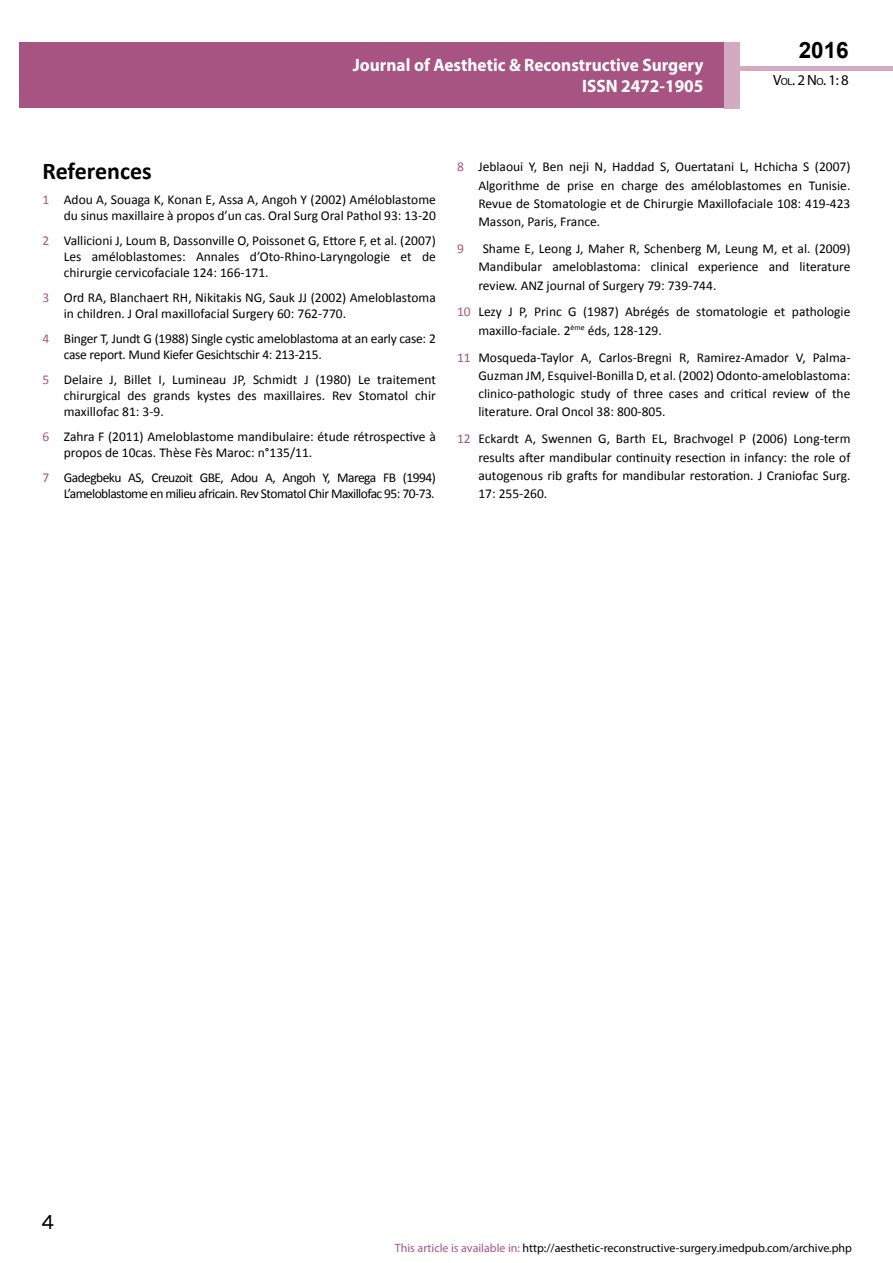
<style>
.page{position:relative;width:893px;height:1263px;background:#fff}
.page>*{position:absolute;margin:0;border:0;box-sizing:border-box;transform-origin:0 0}
.t1{font:25.5px "Tunga";color:#000}
.t2{font:700 24px "Calibri";color:#000}
.t3{font:700 22.5px "Arial";color:#000}
.t4{font:700 18px/21.6px "Myriad Pro";color:#fff;text-align:right;scale:.96 1}
.t5{font:14.85px "Myriad Pro";color:#000}
.t6{font:13.5px/18.3px "Calibri";color:#000;text-align:justify}
.t7{font:13.5px/16.2px "Calibri";letter-spacing:-.04em;color:#000;text-align:right}
.t8{font:13.5px/16.2px "Calibri";letter-spacing:-.02em;color:#000}
.t9{font:13.5px "Calibri";color:#a75483}
.t10{font:12px "Myriad Pro";color:#000}
.s1{font-size:10.35px}
.s2{color:#a75483}
</style>
<div class="page">
<div style="left:722px;top:66px;width:171px;height:5px;background:#d2aac1"></div>
<div style="left:19px;top:42px;width:706px;height:66px;background:#a75483"></div>
<div style="left:725px;top:42px;width:15px;height:66px;background:#d2aac1"></div>
<h3 class="t4" style="left:353px;top:53px;width:367px">Journal of Aesthetic &amp; Reconstructive Surgery<br>ISSN 2472-1905</h3>
<h3 class="t3" style="left:799px;top:35px;width:52px">2016</h3>
<p class="t5" style="left:773px;top:71px;width:77px">V<span class="s1">ol</span>. 2 N<span class="s1">o</span>. 1: 8</p>
<h2 class="t2" style="left:43px;top:156px;width:111px">References</h2>
<p class="t6" style="left:43px;top:191px;width:395px;line-height:16.2px;text-align:right"><span class="s2">1</span> Adou A, Souaga K, Konan E, Assa A, Angoh Y (2002) Améloblastome du sinus maxillaire à propos d’un cas. Oral Surg Oral Pathol 93: 13-20</p>
<p class="t6" style="left:64px;top:232px;width:374px;line-height:16.2px;text-indent:-21px"><span class="s2">2</span> Vallicioni J, Loum B, Dassonville O, Poissonet G, Ettore F, et al. (2007)<br>Les améloblastomes: Annales d’Oto-Rhino-Laryngologie et de chirurgie cervicofaciale 124: 166-171.</p>
<p class="t6" style="left:64px;top:289px;width:374px;line-height:16.2px;text-indent:-21px"><span class="s2">3</span> Ord RA, Blanchaert RH, Nikitakis NG, Sauk JJ (2002) Ameloblastoma in children. J Oral maxillofacial Surgery 60: 762-770.</p>
<p class="t8" style="left:64px;top:330px;width:374px;text-indent:-21px"><span class="s2">4</span> Binger T, Jundt G (1988) Single cystic ameloblastoma at an early case: 2 case report. Mund Kiefer Gesichtschir 4: 213-215.</p>
<p class="t6" style="left:64px;top:371px;width:374px;line-height:16.2px;text-indent:-21px"><span class="s2">5</span> Delaire J, Billet I, Lumineau JP, Schmidt J (1980) Le traitement chirurgical des grands kystes des maxillaires. Rev Stomatol chir maxillofac 81: 3-9.</p>
<p class="t6" style="left:64px;top:428px;width:374px;line-height:16.2px;text-indent:-21px"><span class="s2">6</span> Zahra F (2011) Ameloblastome mandibulaire: étude rétrospective à propos de 10cas. Thèse Fès Maroc: n°135/11.</p>
<p class="t7" style="left:43px;top:469px;width:395px"><span class="s2">7</span> Gadegbeku AS, Creuzoit GBE, Adou A, Angoh Y, Marega FB (1994)<br>L’ameloblastome en milieu africain. Rev Stomatol Chir Maxillofac 95: 70-73.</p>
<p class="t6" style="left:478px;top:158px;width:374px;text-indent:-21px"><span class="s2">8</span> Jeblaoui Y, Ben neji N, Haddad S, Ouertatani L, Hchicha S (2007)<br>Algorithme de prise en charge des améloblastomes en Tunisie.<br>Revue de Stomatologie et de Chirurgie Maxillofaciale 108: 419-423<br>Masson, Paris, France.</p>
<p class="t9" style="left:457px;top:240px;width:8px">9</p>
<p class="t6" style="left:478px;top:239px;width:374px;text-indent:4px">Shame E, Leong J, Maher R, Schenberg M, Leung M, et al. (2009)<br>Mandibular ameloblastoma: clinical experience and literature review. ANZ journal of Surgery 79: 739-744.</p>
<p class="t6" style="left:478px;top:303px;width:374px;text-indent:-21px"><span class="s2">10</span> Lezy J P, Princ G (1987) Abrégés de stomatologie et pathologie maxillo-faciale. 2<sup>ème</sup> éds, 128-129.</p>
<p class="t6" style="left:478px;top:348px;width:374px;text-indent:-21px"><span class="s2">11</span> Mosqueda-Taylor A, Carlos-Bregni R, Ramirez-Amador V, Palma-Guzman JM, Esquivel-Bonilla D, et al. (2002) Odonto-ameloblastoma: clinico-pathologic study of three cases and critical review of the literature. Oral Oncol 38: 800-805.</p>
<p class="t6" style="left:478px;top:430px;width:374px;text-indent:-21px"><span class="s2">12</span> Eckardt A, Swennen G, Barth EL, Brachvogel P (2006) Long-term results after mandibular continuity resection in infancy: the role of autogenous rib grafts for mandibular restoration. J Craniofac Surg.<br>17: 255-260.</p>
<h1 class="t1" style="left:41px;top:1205px;width:15px">4</h1>
<p class="t10" style="left:395px;top:1241px;width:459px"><span class="s2">This article is available in:</span> http://aesthetic-reconstructive-surgery.imedpub.com/archive.php</p>
</div>
